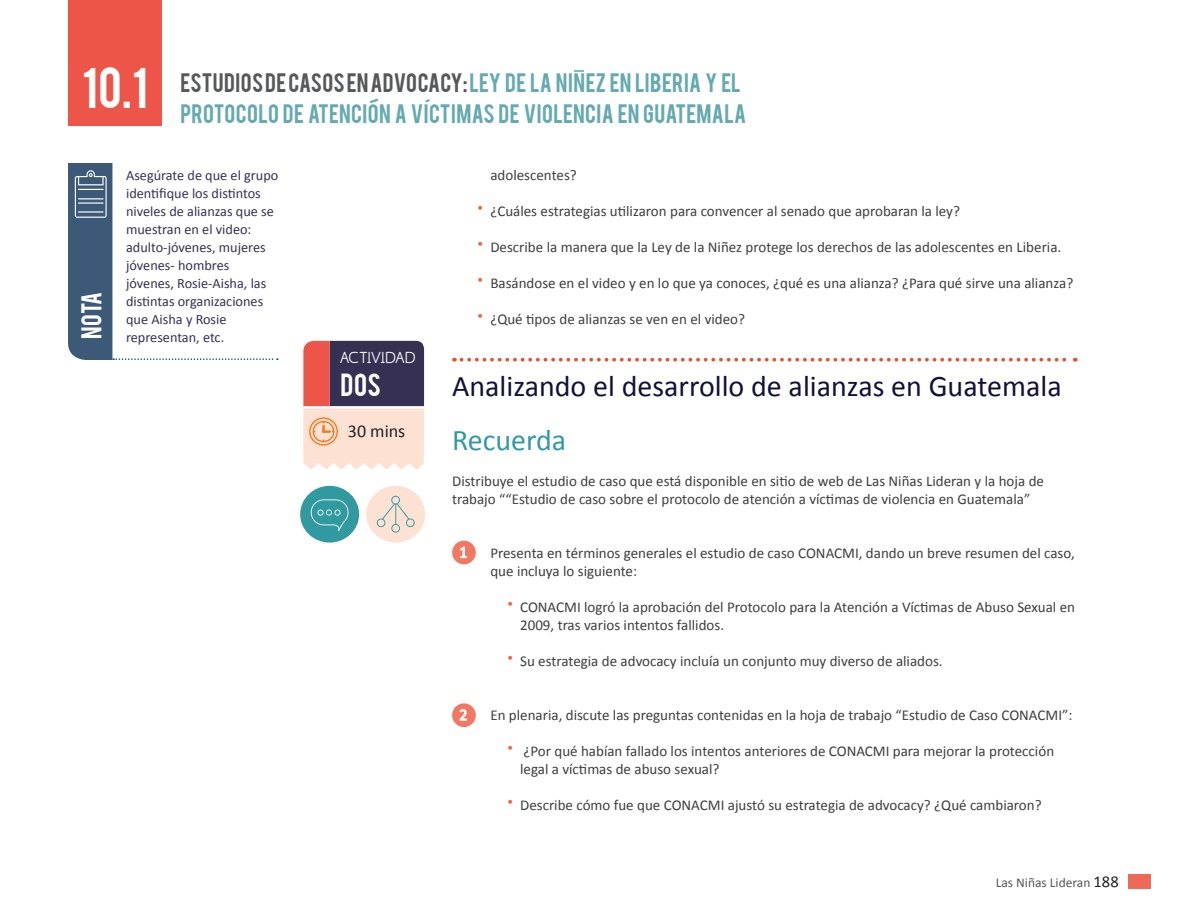
<style>
.page{position:relative;width:1188px;height:918px;background:#fff}
.page>*{position:absolute;margin:0;border:0;box-sizing:border-box;transform-origin:0 0}
.t1{font:45px "Bebas";color:#fff}
.t2{font:30px "Calibri";color:#12103b}
.t3{font:30px "Calibri";color:#319aa1}
.t4{font:25.2px "Bebas";color:#fff}
.t5{font:22.5px "Bebas";color:#fff}
.t6{font:21px/31.5px "Bebas";letter-spacing:.015em;color:#65aab1}
.t7{font:18px "Calibri";color:#231f20}
.t8{font:16.5px "Calibri";color:#fff}
.t9{font:500 15.75px "Mank Sans";letter-spacing:-.06em;color:#fff}
.t10{font:15px/18px "Calibri";color:#3e3e3f}
.t11{font:14.25px/18px "Calibri";color:#363153}
.t12{font:13.5px "Calibri";color:#57585a}
.s1{color:#57585a}
.s2{font-family:"Mank Sans";font-weight:500;font-size:21.9px;color:#f1613a}
.s3{font-size:16.5px;color:#231f20}
</style>
<div class="page">
<div style="left:1128px;top:874px;width:23px;height:15px;background:#f06856"></div>
<svg style="left:68px;top:163px;width:210px;height:197px"></svg>
<svg style="left:461px;top:358px;width:615px;height:4px"></svg>
<div style="left:452px;top:541px;width:24px;height:23px;background:#f17964;border-radius:50%"></div>
<svg style="left:460px;top:546px;width:8px;height:12px"></svg>
<div style="left:452px;top:703px;width:24px;height:24px;background:#f17964;border-radius:50%"></div>
<svg style="left:459px;top:709px;width:8px;height:12px"></svg>
<div style="left:300px;top:486px;width:59px;height:57px;background:#319aa1;border-radius:50%"></div>
<svg style="left:311px;top:499px;width:38px;height:32px"></svg>
<div style="left:366px;top:486px;width:59px;height:57px;background:#fde1d2;border-radius:50%"></div>
<svg style="left:377px;top:496px;width:38px;height:37px"></svg>
<div style="left:68px;top:0;width:94px;height:126px;background:#ee5549"></div>
<svg style="left:303px;top:341px;width:121px;height:129px;background:#ad8c90"></svg>
<svg style="left:575px;top:70px;width:9px;height:2px"></svg>
<svg style="left:425px;top:99px;width:5px;height:4px"></svg>
<svg style="left:370px;top:98px;width:8px;height:5px"></svg>
<h1 class="t1" style="left:82px;top:55px;width:67px">10.1</h1>
<h3 class="t6" style="left:180px;top:65px;width:567px"><span class="s1">ESTUDIOS DE CASOS EN ADVOCACY:</span> LEY DE LA NINEZ EN LIBERIA Y EL<br>PROTOCOLO DE ATENCION A VICTIMAS DE VIOLENCIA EN GUATEMALA</h3>
<h3 class="t5" style="left:75px;top:339px;width:48px;rotate:-90deg">NOTA</h3>
<p class="t11" style="left:126px;top:166px;width:154px">Asegúrate de que el grupo identifique los distintos niveles de alianzas que se muestran en el video: adulto-jóvenes, mujeres jóvenes- hombres jóvenes, Rosie-Aisha, las distintas organizaciones que Aisha y Rosie</p>
<p class="t11" style="left:126px;top:328px;width:100px">representan, etc.</p>
<p class="t9" style="left:339px;top:348px;width:78px">ACTIVIDAD</p>
<h3 class="t4" style="left:341px;top:367px;width:42px">DOS</h3>
<p class="t7" style="left:348px;top:420px;width:59px">30 mins</p>
<p class="t10" style="left:490px;top:166px;width:88px">adolescentes?</p>
<p class="t10" style="left:478px;top:202px;width:484px"><span class="s2">•</span> ¿Cuáles estrategias utilizaron para convencer al senado que aprobaran la ley?</p>
<p class="t10" style="left:478px;top:238px;width:585px"><span class="s2">•</span> Describe la manera que la Ley de la Niñez protege los derechos de las adolescentes en Liberia.</p>
<p class="t10" style="left:478px;top:274px;width:597px"><span class="s2">•</span> Basándose en el video y en lo que ya conoces, ¿qué es una alianza? ¿Para qué sirve una alianza?</p>
<p class="t10" style="left:478px;top:310px;width:269px"><span class="s2">•</span> ¿Qué tipos de alianzas se ven en el video?</p>
<h2 class="t2" style="left:452px;top:367px;width:611px">Analizando el desarrollo de alianzas en Guatemala</h2>
<h2 class="t3" style="left:452px;top:421px;width:116px">Recuerda</h2>
<p class="t10" style="left:452px;top:472px;width:593px">Distribuye el estudio de caso que está disponible en sitio de web de Las Niñas Lideran y la hoja de trabajo ““Estudio de caso sobre el protocolo de atención a víctimas de violencia en Guatemala”</p>
<p class="t8" style="left:459px;top:542px;width:10px">1</p>
<p class="t8" style="left:459px;top:704px;width:10px">2</p>
<p class="t10" style="left:490px;top:544px;width:586px">Presenta en términos generales el estudio de caso CONACMI, dando un breve resumen del caso, que incluya lo siguiente:</p>
<p class="t10" style="left:520px;top:598px;width:557px;text-indent:-13px"><span class="s2">•</span> CONACMI logró la aprobación del Protocolo para la Atención a Víctimas de Abuso Sexual en<br>2009, tras varios intentos fallidos.</p>
<p class="t10" style="left:507px;top:652px;width:437px"><span class="s2">•</span> Su estrategia de advocacy incluía un conjunto muy diverso de aliados.</p>
<p class="t10" style="left:490px;top:706px;width:584px">En plenaria, discute las preguntas contenidas en la hoja de trabajo “Estudio de Caso CONACMI”:</p>
<p class="t10" style="left:520px;top:742px;width:536px;text-indent:-13px"><span class="s2">•</span> ¿Por qué habían fallado los intentos anteriores de CONACMI para mejorar la protección legal a víctimas de abuso sexual?</p>
<p class="t10" style="left:507px;top:796px;width:536px"><span class="s2">•</span> Describe cómo fue que CONACMI ajustó su estrategia de advocacy? ¿Qué cambiaron?</p>
<p class="t12" style="left:996px;top:874px;width:124px">Las Niñas Lideran <span class="s3">188</span></p>
</div>
